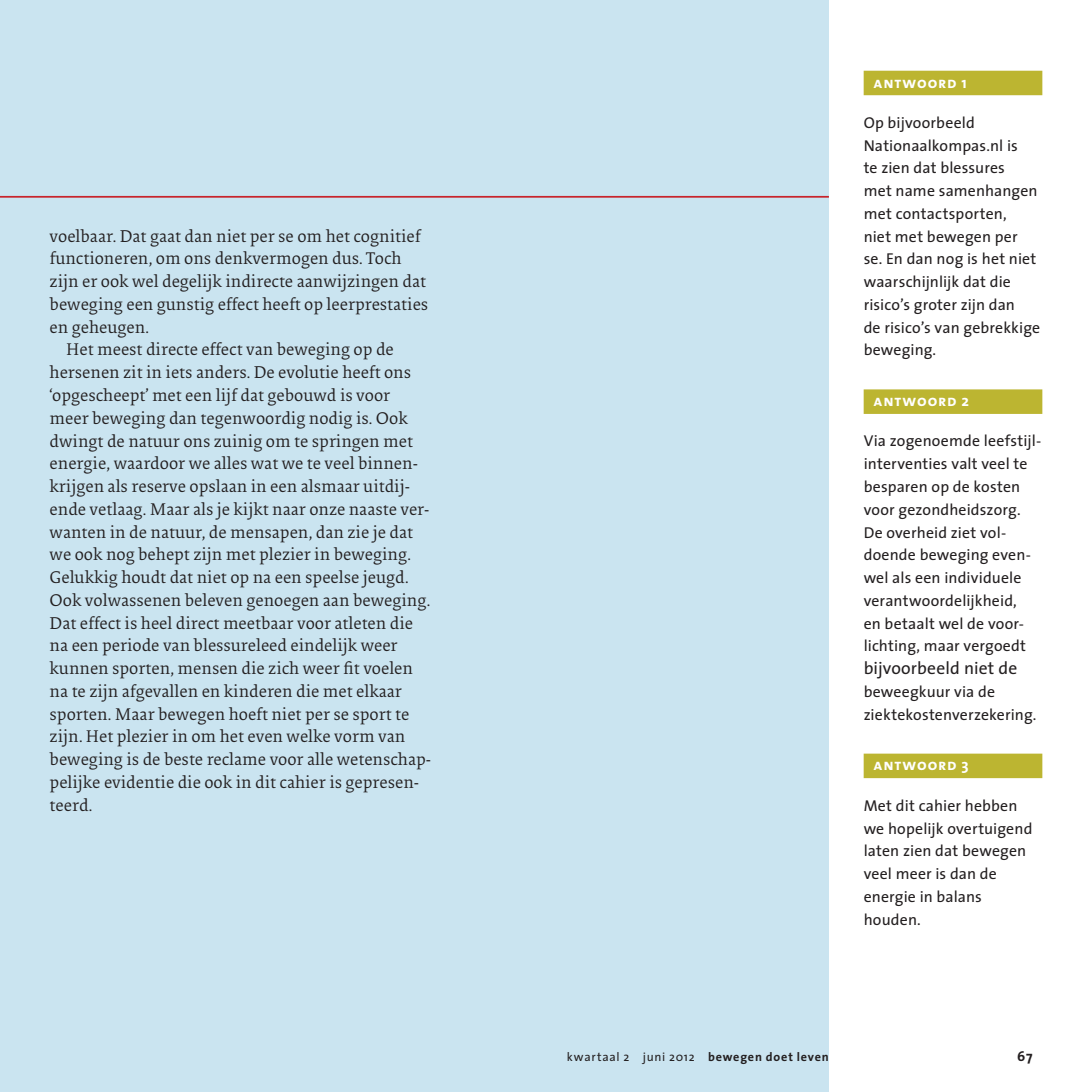
<style>
.page{position:relative;width:1092px;height:1092px;background:#fff}
.page>*{position:absolute;margin:0;border:0;box-sizing:border-box;transform-origin:0 0}
.t1{font:17.5px "Collis Roman Txt";color:#231f20}
.t2{font:17.5px "The Sans";letter-spacing:.01em;color:#231f20}
.t3{font:15.75px/22.8px "The Sans";letter-spacing:.01em;color:#231f20}
.t4{font:15.75px "The Sans Bold Caps";letter-spacing:.05em;color:#fff}
.t5{font:700 14px "The Sans";color:#231f20}
.t6{font:12.25px "The Sans";letter-spacing:.05em;color:#231f20}
.s1{font-family:"The Sans";font-weight:700}
.s2{font-weight:700}
</style>
<div class="page">
<div style="left:0;top:0;width:828px;height:1091px;background:#cae4f0"></div>
<svg style="left:0;top:149px;width:829px;height:49px"></svg>
<div style="left:863px;top:71px;width:179px;height:24px;background:#bcb531"></div>
<div style="left:863px;top:389px;width:179px;height:25px;background:#bcb531"></div>
<div style="left:863px;top:753px;width:179px;height:25px;background:#bcb531"></div>
<p class="t1" style="left:50px;top:227px;width:372px">voelbaar. Dat gaat dan niet per se om het cognitief</p>
<p class="t1" style="left:50px;top:250px;width:353px">functioneren, om ons denkvermogen dus. Toch</p>
<p class="t1" style="left:50px;top:273px;width:378px">zijn er ook wel degelijk indirecte aanwijzingen dat</p>
<p class="t1" style="left:50px;top:295px;width:380px">beweging een gunstig effect heeft op leerprestaties</p>
<p class="t1" style="left:50px;top:318px;width:101px">en geheugen.</p>
<p class="t1" style="left:66px;top:341px;width:329px">Het meest directe effect van beweging op de</p>
<p class="t1" style="left:50px;top:364px;width:363px">hersenen zit in iets anders. De evolutie heeft ons</p>
<p class="t1" style="left:50px;top:386px;width:342px">‘opgescheept’ met een lijf dat gebouwd is voor</p>
<p class="t1" style="left:50px;top:409px;width:359px">meer beweging dan tegenwoordig nodig is. Ook</p>
<p class="t1" style="left:50px;top:432px;width:365px">dwingt de natuur ons zuinig om te springen met</p>
<p class="t1" style="left:50px;top:455px;width:370px">energie, waardoor we alles wat we te veel binnen-</p>
<p class="t1" style="left:50px;top:477px;width:362px">krijgen als reserve opslaan in een alsmaar uitdij-</p>
<p class="t1" style="left:50px;top:500px;width:381px">ende vetlaag. Maar als je kijkt naar onze naaste ver-</p>
<p class="t1" style="left:50px;top:523px;width:365px">wanten in de natuur, de mensapen, dan zie je dat</p>
<p class="t1" style="left:50px;top:546px;width:363px">we ook nog behept zijn met plezier in beweging.</p>
<p class="t1" style="left:50px;top:568px;width:360px">Gelukkig houdt dat niet op na een speelse jeugd.</p>
<p class="t1" style="left:50px;top:591px;width:382px">Ook volwassenen beleven genoegen aan beweging.</p>
<p class="t1" style="left:50px;top:614px;width:365px">Dat effect is heel direct meetbaar voor atleten die</p>
<p class="t1" style="left:50px;top:637px;width:349px">na een periode van blessureleed eindelijk weer</p>
<p class="t1" style="left:50px;top:659px;width:365px">kunnen sporten, mensen die zich weer fit voelen</p>
<p class="t1" style="left:50px;top:682px;width:354px">na te zijn afgevallen en kinderen die met elkaar</p>
<p class="t1" style="left:50px;top:705px;width:361px">sporten. Maar bewegen hoeft niet per se sport te</p>
<p class="t1" style="left:50px;top:728px;width:357px">zijn. Het plezier in om het even welke vorm van</p>
<p class="t1" style="left:50px;top:750px;width:383px">beweging is de beste reclame voor alle wetenschap-</p>
<p class="t1" style="left:50px;top:773px;width:371px">pelijke evidentie die ook in dit cahier is gepresen-</p>
<p class="t1" style="left:50px;top:796px;width:44px">teerd.</p>
<p class="t4" style="left:873px;top:69px;width:95px">antwoord <span class="s1">1</span></p>
<p class="t3" style="left:863px;top:111px;width:178px">Op bijvoorbeeld<br>Nationaalkompas.nl is<br>te zien dat blessures<br>met name samenhangen met contactsporten,<br>niet met bewegen per se. En dan nog is het niet waarschijnlijk dat die risico’s groter zijn dan<br>de risico’s van gebrekkige beweging.</p>
<p class="t4" style="left:873px;top:387px;width:97px">antwoord <span class="s1">2</span></p>
<p class="t3" style="left:863px;top:429px;width:178px">Via zogenoemde leefstijl&shy;interventies valt veel te besparen op de kosten voor gezondheidszorg.<br>De overheid ziet vol&shy;doende beweging even&shy;wel als een individuele verantwoordelijkheid,<br>en betaalt wel de voor&shy;lichting, maar vergoedt</p>
<p class="t2" style="left:863px;top:653px;width:155px">bijvoorbeeld niet de</p>
<p class="t3" style="left:863px;top:679px;width:174px">beweegkuur via de ziektekostenverzekering.</p>
<p class="t4" style="left:873px;top:751px;width:97px">antwoord <span class="s1">3</span></p>
<p class="t3" style="left:863px;top:793px;width:170px">Met dit cahier hebben we hopelijk overtuigend laten zien dat bewegen veel meer is dan de energie in balans houden.</p>
<p class="t6" style="left:567px;top:1046px;width:263px">kwartaal 2 juni 2012 <span class="s2">bewegen doet leven</span></p>
<p class="t5" style="left:1017px;top:1044px;width:17px">67</p>
</div>
